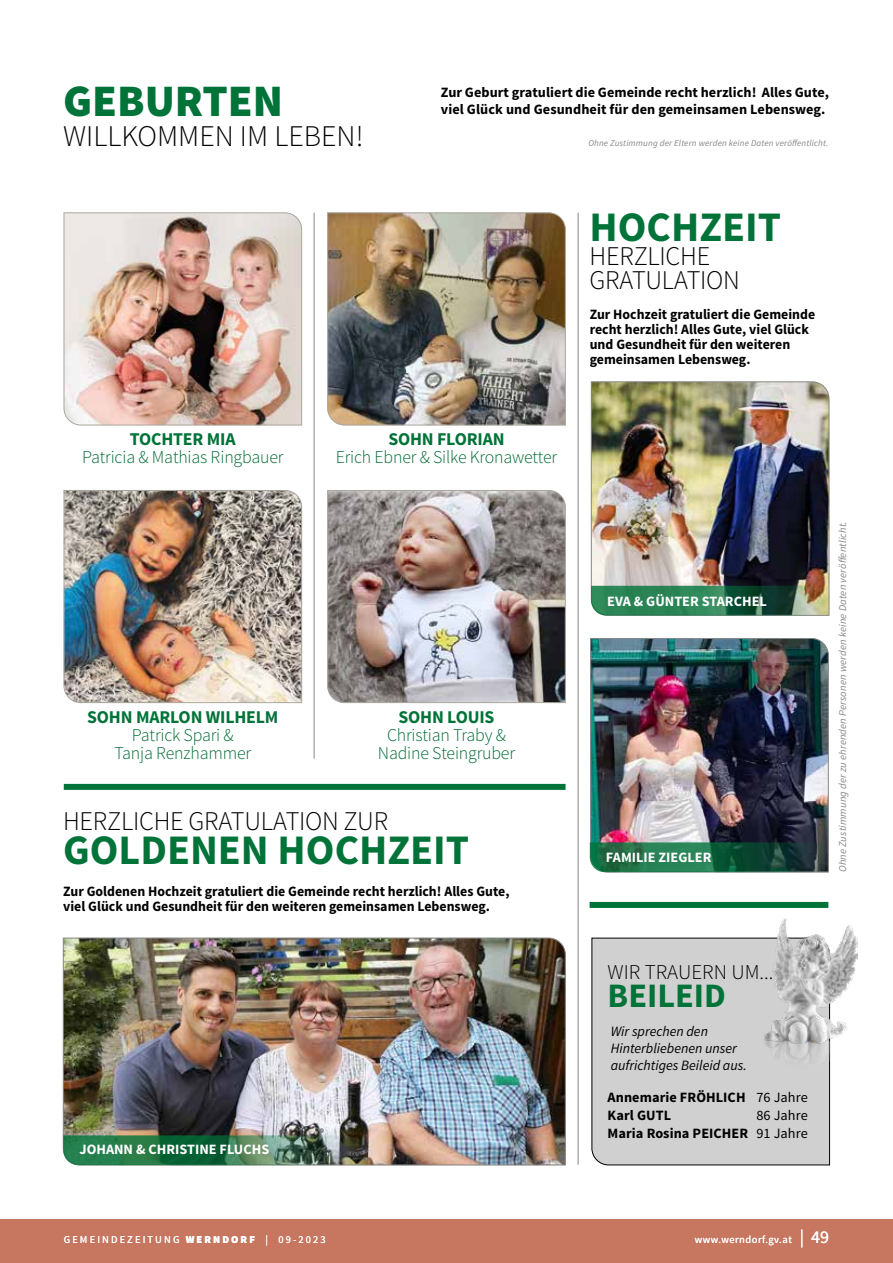
<style>
.page{position:relative;width:893px;height:1263px;background:#fff}
.page>*{position:absolute;margin:0;border:0;box-sizing:border-box;transform-origin:0 0}
.t1{font:900 45px "Source Sans Pro";color:#007339}
.t2{font:700 42px "Source Sans Pro";color:#007339}
.t3{font:700 34.2px "Source Sans Pro";color:#007339}
.t4{font:300 30px "Source Sans Pro";color:#000}
.t5{font:300 27px/24px "Source Sans Pro";letter-spacing:-.01em;color:#000}
.t6{font:300 21px "Source Sans Pro";color:#000}
.t7{font:300 18px/18px "Source Sans Pro";letter-spacing:-.01em;color:#006a34;text-align:center}
.t8{font:700 18px "Source Sans Pro";letter-spacing:-.01em;color:#007339}
.t9{font:700 14.25px/15px "Source Sans Pro";color:#000}
.t10{font:italic 14.25px/17.1px "Source Sans Pro";color:#000}
.t11{font:700 14.25px "Source Sans Pro";color:#fff}
.t12{font:italic 10.5px "Source Sans Pro";letter-spacing:.015em;color:#878787}
.t13{font:10.5px "Source Sans Pro";letter-spacing:.2em;color:#fff}
.t14{font:10.5px "Source Sans Pro";letter-spacing:.05em;color:#fff}
.t15{font:italic 9px "Source Sans Pro";letter-spacing:.015em;color:#878787}
.s1{font-weight:400}
.s2{font-weight:900}
.s3{font-size:18px}
</style>
<div class="page">
<div style="left:0;top:1219px;width:893px;height:44px;background:#c77760"></div>
<img style="left:64px;top:212px;width:238px;height:213px">
<img style="left:327px;top:212px;width:239px;height:213px">
<img style="left:64px;top:490px;width:238px;height:213px">
<img style="left:327px;top:490px;width:239px;height:213px">
<img style="left:63px;top:938px;width:503px;height:227px">
<img style="left:591px;top:381px;width:238px;height:235px">
<img style="left:590px;top:638px;width:239px;height:204px">
<img style="left:63px;top:1135px;width:285px;height:30px">
<svg style="left:591px;top:586px;width:239px;height:29px"></svg>
<svg style="left:590px;top:842px;width:239px;height:30px"></svg>
<div style="left:591px;top:938px;width:239px;height:227px;background:#d0d0d0"></div>
<div style="left:64px;top:784px;width:502px;height:6px;background:#007339"></div>
<div style="left:590px;top:902px;width:238px;height:6px;background:#007339"></div>
<hr style="left:578px;top:213px;width:1px;height:952px;background:#878787">
<hr style="left:314px;top:213px;width:1px;height:546px;background:#878787">
<img style="left:764px;top:1043px;width:66px;height:27px">
<img style="left:764px;top:919px;width:94px;height:124px">
<h1 class="t1" style="left:63px;top:72px;width:221px">GEBURTEN</h1>
<h3 class="t4" style="left:63px;top:118px;width:302px">WILLKOMMEN IM LEBEN!</h3>
<p class="t9" style="left:441px;top:85px;width:390px">Zur Geburt gratuliert die Gemeinde recht herzlich! Alles Gute,</p>
<p class="t9" style="left:441px;top:102px;width:386px">viel Glück und Gesundheit für den gemeinsamen Lebensweg.</p>
<p class="t15" style="left:588px;top:137px;width:241px">Ohne Zustimmung der Eltern werden keine Daten veröffentlicht.</p>
<h2 class="t2" style="left:590px;top:200px;width:193px">HOCHZEIT</h2>
<h3 class="t5" style="left:590px;top:244px;width:152px">HERZLICHE<br>GRATULATION</h3>
<p class="t9" style="left:590px;top:307px;width:227px">Zur Hochzeit gratuliert die Gemeinde recht herzlich! Alles Gute, viel Glück und Gesundheit für den weiteren gemeinsamen Lebensweg.</p>
<p class="t8" style="left:130px;top:428px;width:107px">TOCHTER MIA</p>
<p class="t7" style="left:82px;top:448px;width:203px">Patricia &amp; Mathias Ringbauer</p>
<p class="t8" style="left:388px;top:428px;width:118px">SOHN FLORIAN</p>
<p class="t7" style="left:336px;top:448px;width:223px">Erich Ebner &amp; Silke Kronawetter</p>
<p class="t8" style="left:87px;top:705px;width:193px">SOHN MARLON WILHELM</p>
<p class="t7" style="left:114px;top:726px;width:138px">Patrick Spari &amp;<br>Tanja Renzhammer</p>
<p class="t8" style="left:398px;top:705px;width:97px">SOHN LOUIS</p>
<p class="t7" style="left:378px;top:726px;width:139px">Christian Traby &amp;<br>Nadine Steingruber</p>
<h3 class="t5" style="left:63px;top:809px;width:327px">HERZLICHE GRATULATION ZUR</h3>
<h2 class="t2" style="left:63px;top:823px;width:408px">GOLDENEN HOCHZEIT</h2>
<p class="t9" style="left:63px;top:884px;width:448px">Zur Goldenen Hochzeit gratuliert die Gemeinde recht herzlich! Alles Gute, viel Glück und Gesundheit für den weiteren gemeinsamen Lebensweg.</p>
<p class="t11" style="left:79px;top:1140px;width:191px">JOHANN &amp; CHRISTINE FLUCHS</p>
<p class="t11" style="left:607px;top:592px;width:161px">EVA &amp; GÜNTER STARCHEL</p>
<p class="t11" style="left:606px;top:848px;width:107px">FAMILIE ZIEGLER</p>
<p class="t12" style="left:836px;top:872px;width:353px;rotate:-90deg">Ohne Zustimmung der zu ehrenden Personen werden keine Daten veröffentlicht.</p>
<h3 class="t6" style="left:608px;top:959px;width:167px">WIR TRAUERN UM...</h3>
<h3 class="t3" style="left:608px;top:974px;width:120px">BEILEID</h3>
<p class="t10" style="left:611px;top:1022px;width:138px">Wir sprechen den<br>Hinterbliebenen unser aufrichtiges Beileid aus.</p>
<p class="t9" style="left:608px;top:1088px;width:202px;line-height:18px">Annemarie FRÖHLICH <span class="s1">76 Jahre<br></span>Karl GUTL</p>
<p class="t9" style="left:608px;top:1106px;width:202px;line-height:18px;text-align:right"><span class="s1">86 Jahre<br></span>Maria Rosina PEICHER <span class="s1">91 Jahre</span></p>
<p class="t13" style="left:64px;top:1233px;width:193px">GEMEINDEZEITUNG <span class="s2">WERNDORF</span></p>
<p class="t13" style="left:266px;top:1233px;width:62px">| 09-2023</p>
<p class="t14" style="left:695px;top:1233px;width:136px">www.werndorf.gv.at <span class="s3">| 49</span></p>
</div>
